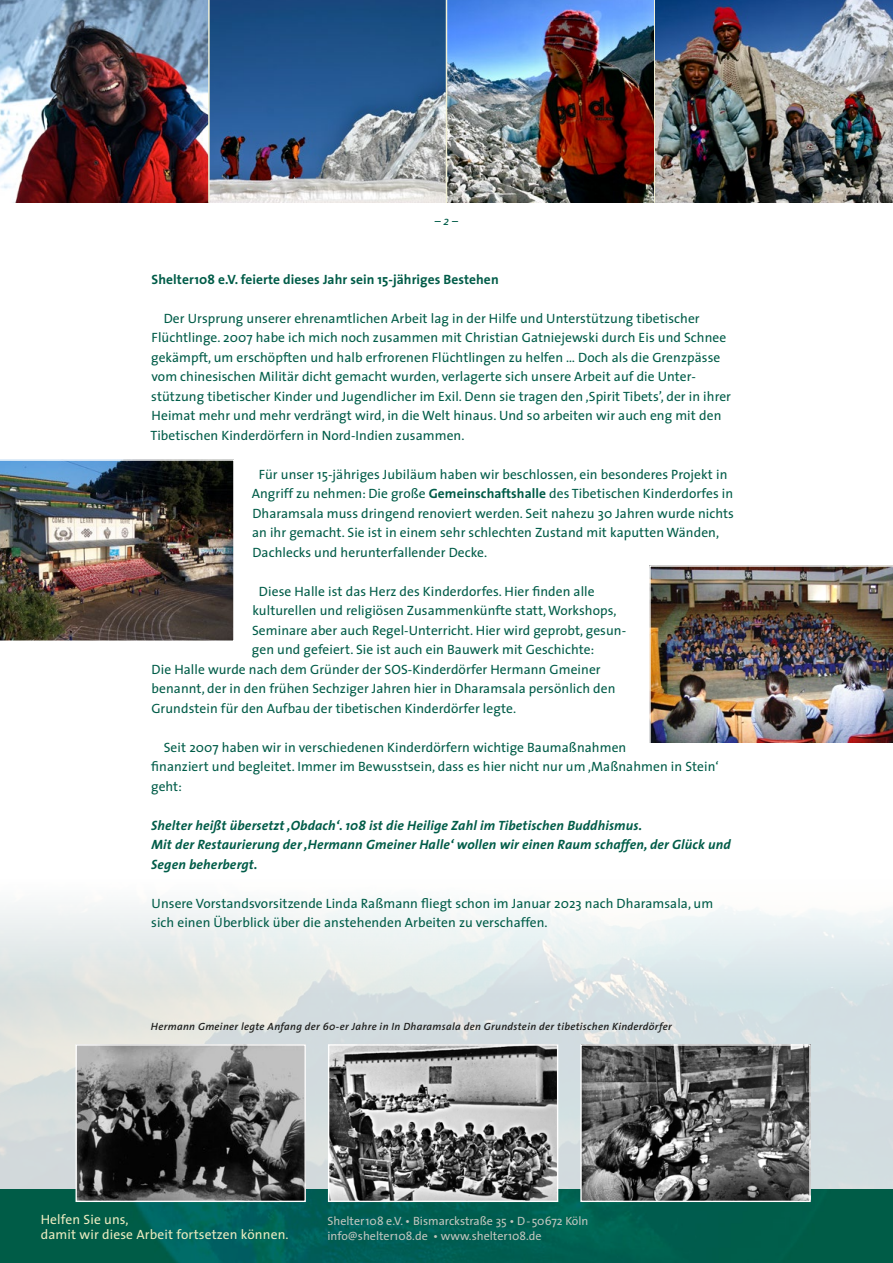
<style>
.page{position:relative;width:893px;height:1263px;background:#fff}
.page>*{position:absolute;margin:0;border:0;box-sizing:border-box;transform-origin:0 0}
.t1{font:13.5px/19.5px "The Sans";letter-spacing:.005em;color:#005c48}
.t2{font:italic 700 13.5px/19.5px "The Sans";letter-spacing:.01em;color:#005c48}
.t3{font:700 13.5px "The Sans";letter-spacing:.005em;color:#005c48}
.t4{font:13.5px "The Sans";letter-spacing:.01em;color:#ebebc0}
.t5{font:12px "The Sans";color:#c0c5be}
.t6{font:italic 12px "The Sans";color:#005c48}
.t7{font:italic 600 10.5px "The Sans";letter-spacing:.03em;color:#1d1d1b}
.s1{font-weight:700}
</style>
<div class="page">
<img style="left:0;top:905px;width:893px;height:284px">
<img style="left:0;top:459px;width:234px;height:182px">
<img style="left:0;top:0;width:208px;height:203px">
<svg style="left:210px;top:0;width:236px;height:203px;background:#4e7097"></svg>
<img style="left:447px;top:0;width:207px;height:203px">
<img style="left:0;top:1189px;width:893px;height:74px">
<hr style="left:208px;top:0;width:2px;height:203px;background:#f2f1d6">
<hr style="left:446px;top:0;width:1px;height:203px;background:#f2f1d6">
<hr style="left:654px;top:0;width:1px;height:203px;background:#f2f1d6">
<img style="left:655px;top:0;width:238px;height:203px">
<img style="left:649px;top:565px;width:244px;height:178px">
<img style="left:78px;top:1046px;width:226px;height:154px">
<div style="left:76px;top:1044px;width:230px;height:158px;border:1px solid #fff"></div>
<img style="left:330px;top:1046px;width:226px;height:154px">
<div style="left:328px;top:1044px;width:230px;height:158px;border:1px solid #fff"></div>
<img style="left:582px;top:1046px;width:227px;height:154px">
<div style="left:580px;top:1044px;width:231px;height:158px;border:1px solid #fff"></div>
<p class="t6" style="left:435px;top:211px;width:25px">– 2 –</p>
<p class="t3" style="left:152px;top:268px;width:349px">Shelter108 e.V. feierte dieses Jahr sein 15-jähriges Bestehen</p>
<p class="t1" style="left:151px;top:308px;width:582px;text-indent:13px">Der Ursprung unserer ehrenamtlichen Arbeit lag in der Hilfe und Unterstützung tibetischer Flüchtlinge. 2007 habe ich mich noch zusammen mit Christian Gatniejewski durch Eis und Schnee gekämpft, um erschöpften und halb erfrorenen Flüchtlingen zu helfen … Doch als die Grenzpässe vom chinesischen Militär dicht gemacht wurden, verlagerte sich unsere Arbeit auf die Unter&shy;stützung tibetischer Kinder und Jugendlicher im Exil. Denn sie tragen den ‚Spirit Tibets’, der in ihrer Heimat mehr und mehr verdrängt wird, in die Welt hinaus. Und so arbeiten wir auch eng mit den Tibetischen Kinderdörfern in Nord-Indien zusammen.</p>
<p class="t1" style="left:252px;top:464px;width:484px;text-indent:7px">Für unser 15-jähriges Jubiläum haben wir beschlossen, ein besonderes Projekt in Angriff zu nehmen: Die große <span class="s1">Gemeinschaftshalle</span> des Tibetischen Kinderdorfes in Dharamsala muss dringend renoviert werden. Seit nahezu 30 Jahren wurde nichts an ihr gemacht. Sie ist in einem sehr schlechten Zustand mit kaputten Wänden, Dachlecks und herunterfallender Decke.</p>
<p class="t1" style="left:252px;top:581px;width:376px;text-indent:7px">Diese Halle ist das Herz des Kinderdorfes. Hier finden alle kulturellen und religiösen Zusammenkünfte statt, Workshops, Seminare aber auch Regel-Unterricht. Hier wird geprobt, gesun&shy;gen und gefeiert. Sie ist auch ein Bauwerk mit Geschichte:</p>
<p class="t1" style="left:151px;top:659px;width:466px">Die Halle wurde nach dem Gründer der SOS-Kinderdörfer Hermann Gmeiner benannt, der in den frühen Sechziger Jahren hier in Dharamsala persönlich den<br>Grundstein für den Aufbau der tibetischen Kinderdörfer legte.</p>
<p class="t1" style="left:151px;top:737px;width:569px;text-indent:13px">Seit 2007 haben wir in verschiedenen Kinderdörfern wichtige Baumaßnahmen<br>finanziert und begleitet. Immer im Bewusstsein, dass es hier nicht nur um ‚Maßnahmen in Stein‘ geht:</p>
<p class="t2" style="left:151px;top:815px;width:492px">Shelter heißt übersetzt ‚Obdach‘. 108 ist die Heilige Zahl im Tibetischen Buddhismus.</p>
<p class="t2" style="left:151px;top:834px;width:581px">Mit der Restaurierung der ‚Hermann Gmeiner Halle‘ wollen wir einen Raum schaffen, der Glück und<br>Segen beherbergt.</p>
<p class="t1" style="left:151px;top:893px;width:563px">Unsere Vorstandsvorsitzende Linda Raßmann fliegt schon im Januar 2023 nach Dharamsala, um sich einen Überblick über die anstehenden Arbeiten zu verschaffen.</p>
<p class="t7" style="left:151px;top:1018px;width:522px">Hermann Gmeiner legte Anfang der 60-er Jahre in In Dharamsala den Grundstein der tibetischen Kinderdörfer</p>
<p class="t4" style="left:41px;top:1208px;width:89px">Helfen Sie uns,</p>
<p class="t4" style="left:41px;top:1223px;width:249px">damit wir diese Arbeit fortsetzen können.</p>
<p class="t5" style="left:327px;top:1210px;width:263px">Shelter108 e.V. • Bismarckstraße 35 • D-50672 Köln</p>
<p class="t5" style="left:327px;top:1225px;width:216px">info@shelter108.de • www.shelter108.de</p>
</div>
